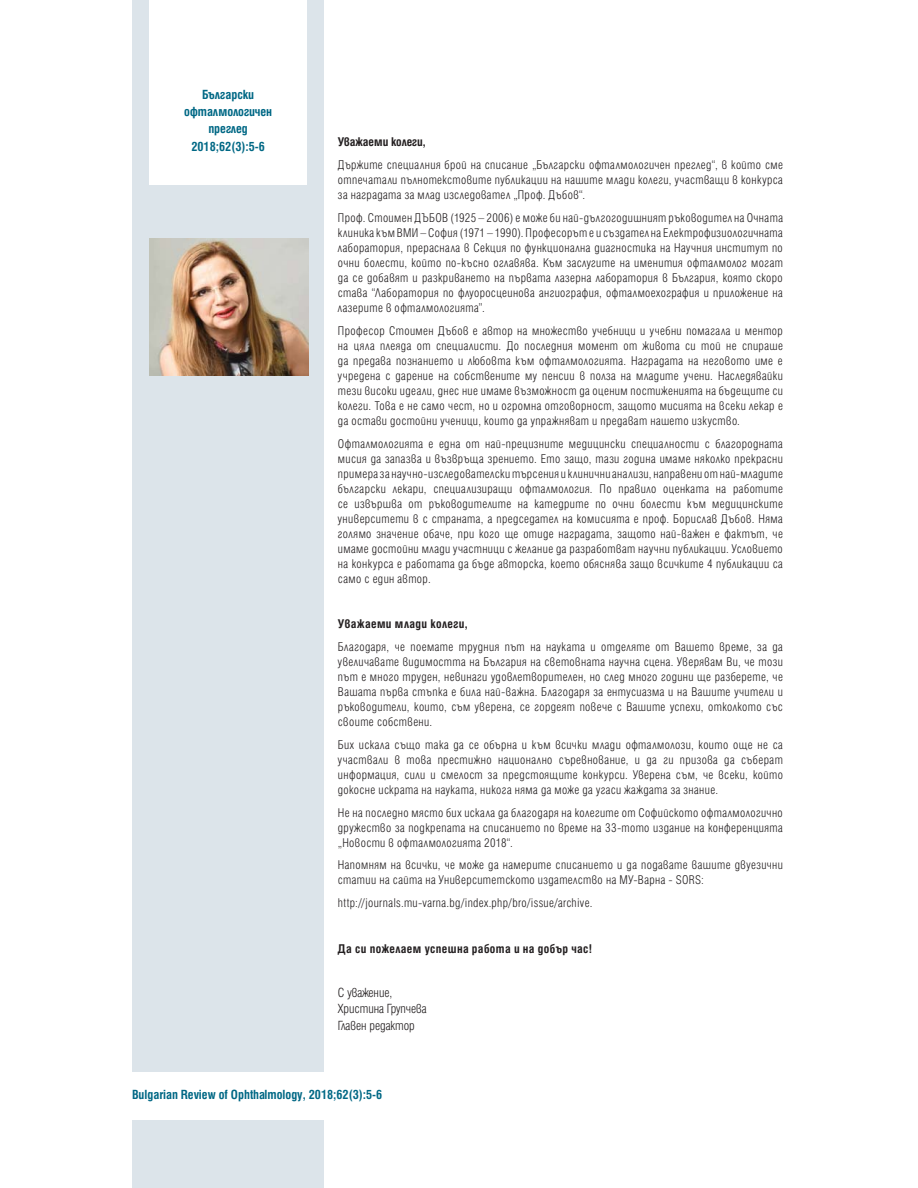
<style>
.page{position:relative;width:918px;height:1188px;background:#fff}
.page>*{position:absolute;margin:0;border:0;box-sizing:border-box;transform-origin:0 0}
.t1{font:700 condensed 14.4px/17.2px "Helen Bg";color:#006885;text-align:center}
.t2{font:300 condensed 14.4px/16.4px "Helen Bg";color:#231f20}
.t3{font:300 condensed 13.65px/15px "Helen Bg";letter-spacing:.03em;color:#231f20;text-align:justify}
.t4{font:700 condensed 13.65px "Helen Bg";letter-spacing:.025em;color:#231f20}
.t5{font:700 condensed 13.65px "Helen Bg";color:#231f20}
</style>
<div class="page">
<div style="left:132px;top:0;width:192px;height:1072px;background:#dce4ea"></div>
<div style="left:149px;top:0;width:158px;height:184px;background:#fff"></div>
<div style="left:132px;top:1120px;width:192px;height:68px;background:#dce4ea"></div>
<img style="left:150px;top:239px;width:158px;height:137px">
<p class="t1" style="left:184px;top:87px;width:89px">Български офталмологичен преглед<br>2018;62(3):5-6</p>
<p class="t5" style="left:338px;top:137px;width:89px">Уважаеми колеги,</p>
<p class="t3" style="left:338px;top:158px;width:446px">Държите специалния брой на списание „Български офталмологичен преглед“, в който сме отпечатали пълнотекстовите публикации на нашите млади колеги, участващи в конкурса за наградата за млад изследовател „Проф. Дъбов“.</p>
<p class="t3" style="left:338px;top:211px;width:447px">Проф. Стоимен ДЪБОВ (1925 – 2006) е може би най-дългогодишният ръководител на Очната клиника към ВМИ – София (1971 – 1990). Професорът е и създател на Електрофизиологичната лаборатория, прераснала в Секция по функционална диагностика на Научния институт по очни болести, който по-късно оглавява. Към заслугите на именития офталмолог могат да се добавят и разкриването на първата лазерна лаборатория в България, която скоро става “Лаборатория по флуоросцеинова ангиография, офталмоехография и приложение на лазерите в офталмологията”.</p>
<p class="t3" style="left:338px;top:324px;width:447px">Професор Стоимен Дъбов е автор на множество учебници и учебни помагала и ментор на цяла плеяда от специалисти. До последния момент от живота си той не спираше да предава познанието и любовта към офталмологията. Наградата на неговото име е учредена с дарение на собствените му пенсии в полза на младите учени. Наследявайки тези високи идеали, днес ние имаме възможност да оценим постиженията на бъдещите си колеги. Това е не само чест, но и огромна отговорност, защото мисията на всеки лекар е да остави достойни ученици, които да упражняват и предават нашето изкуство.</p>
<p class="t3" style="left:338px;top:437px;width:447px">Офталмологията е една от най-прецизните медицински специалности с благородната мисия да запазва и възвръща зрението. Ето защо, тази година имаме няколко прекрасни примера за научно-изследователски търсения и клинични анализи, направени от най-младите български лекари, специализиращи офталмология. По правило оценката на работите се извършва от ръководителите на катедрите по очни болести към медицинските университети в с страната, а председател на комисията е проф. Борислав Дъбов. Няма голямо значение обаче, при кого ще отиде наградата, защото най-важен е фактът, че имаме достойни млади участници с желание да разработват научни публикации. Условието на конкурса е работата да бъде авторска, което обяснява защо всичките 4 публикации са само с един автор.</p>
<p class="t4" style="left:338px;top:619px;width:131px">Уважаеми млади колеги,</p>
<p class="t3" style="left:338px;top:640px;width:447px">Благодаря, че поемате трудния път на науката и отделяте от Вашето време, за да увеличавате видимостта на България на световната научна сцена. Уверявам Ви, че този път е много труден, невинаги удовлетворителен, но след много години ще разберете, че Вашата първа стъпка е била най-важна. Благодаря за ентусиазма и на Вашите учители и ръководители, които, съм уверена, се гордеят повече с Вашите успехи, отколкото със своите собствени.</p>
<p class="t3" style="left:338px;top:738px;width:446px">Бих искала също така да се обърна и към всички млади офталмолози, които още не са участвали в това престижно национално съревнование, и да ги призова да съберат информация, сили и смелост за предстоящите конкурси. Уверена съм, че всеки, който докосне искрата на науката, никога няма да може да угаси жаждата за знание.</p>
<p class="t3" style="left:338px;top:806px;width:446px">Не на последно място бих искала да благодаря на колегите от Софийското офталмологично дружество за подкрепата на списанието по време на 33-тото издание на конференцията „Новости в офталмологията 2018“.</p>
<p class="t3" style="left:338px;top:859px;width:447px">Напомням на всички, че може да намерите списанието и да подавате вашите двуезични статии на сайта на Университетското издателство на МУ-Варна - SORS:</p>
<p class="t3" style="left:338px;top:897px;width:256px">http://journals.mu-varna.bg/index.php/bro/issue/archive.</p>
<p class="t4" style="left:338px;top:944px;width:256px">Да си пожелаем успешна работа и на добър час!</p>
<p class="t2" style="left:338px;top:986px;width:90px">С уважение,<br>Христина Групчева<br>Главен редактор</p>
<p class="t1" style="left:132px;top:1087px;width:252px">Bulgarian Review of Ophthalmology, 2018;62(3):5-6</p>
</div>
